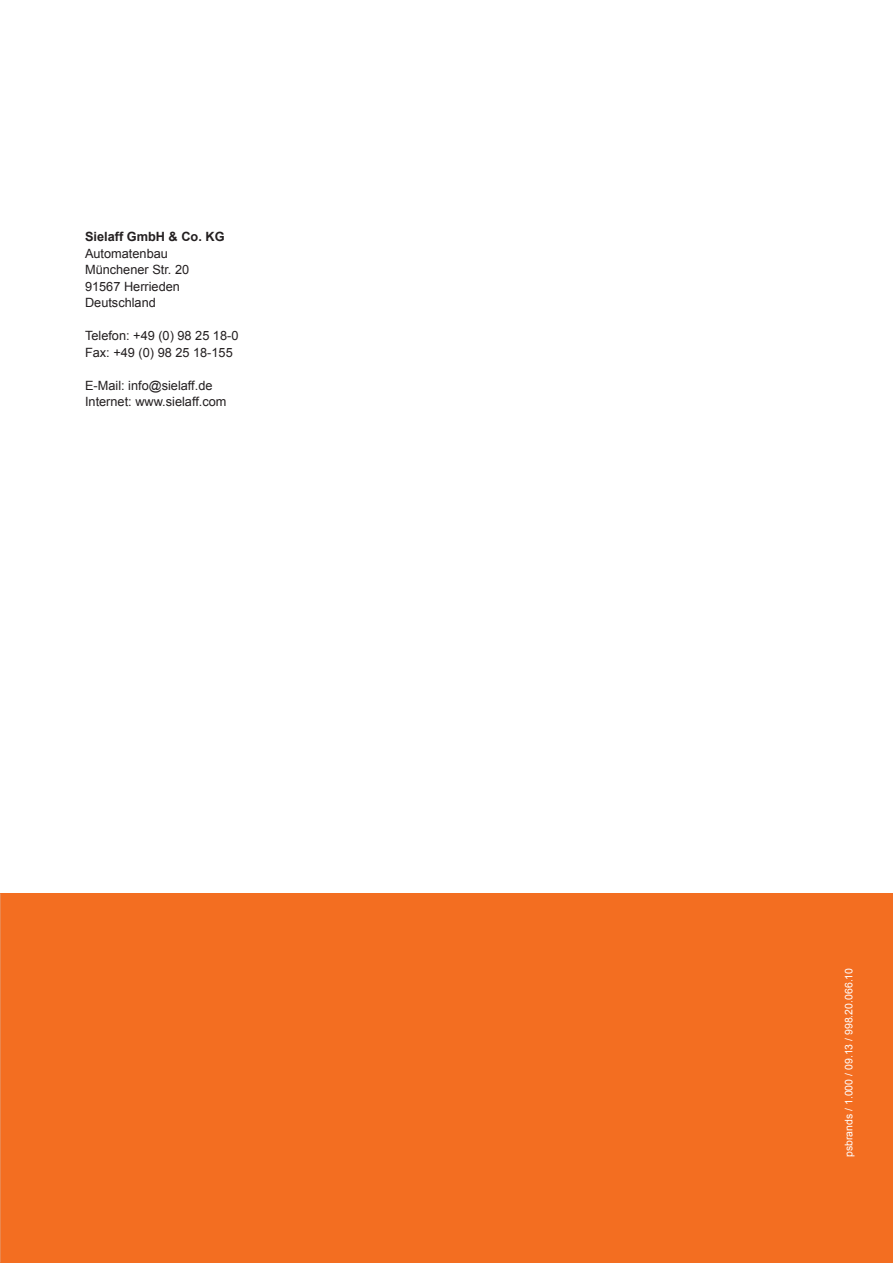
<style>
.page{position:relative;width:893px;height:1263px;background:#fff}
.page>*{position:absolute;margin:0;border:0;box-sizing:border-box;transform-origin:0 0}
.t1{font:12.75px/16.5px "Arial";color:#231f20}
.t2{font:700 12.75px "Arial";color:#231f20}
.t3{font:10.5px "Arial";color:#fff}
</style>
<div class="page">
<div style="left:0;top:893px;width:893px;height:370px;background:#f36e21"></div>
<p class="t2" style="left:85px;top:228px;width:141px">Sielaff GmbH &amp; Co. KG</p>
<p class="t1" style="left:85px;top:245px;width:106px">Automatenbau<br>Münchener Str. 20<br>91567 Herrieden<br>Deutschland</p>
<p class="t1" style="left:85px;top:327px;width:155px">Telefon: +49 (0) 98 25 18-0<br>Fax: +49 (0) 98 25 18-155</p>
<p class="t1" style="left:85px;top:377px;width:143px">E-Mail: info@sielaff.de<br>Internet: www.sielaff.com</p>
<p class="t3" style="left:842px;top:1157px;width:191px;rotate:-90deg">psbrands / 1.000 / 09.13 / 998.20.066.10</p>
</div>
